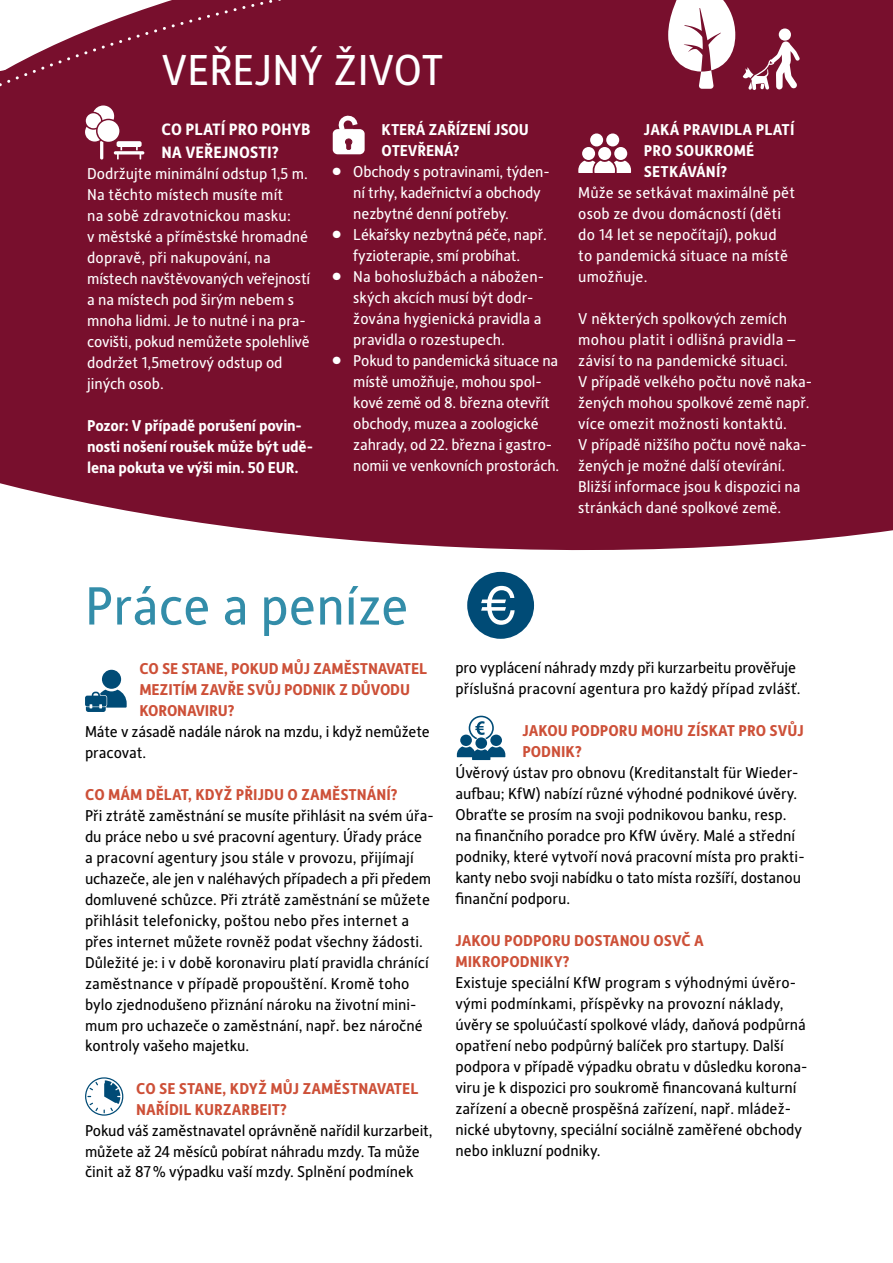
<style>
.page{position:relative;width:893px;height:1263px;background:#fff}
.page>*{position:absolute;margin:0;border:0;box-sizing:border-box;transform-origin:0 0}
.t1{font:54px "Alber New";color:#338da9}
.t2{font:43.5px "Alber New";color:#fff}
.t3{font:700 16.5px/22.5px "Alber New";color:#fff}
.t4{font:15.75px/21px "Alber New";color:#000}
.t5{font:15.75px/21px "Alber New";color:#fff}
.t6{font:700 15.75px/21px "Alber New";color:#cd5038}
.t7{font:700 15.75px/21px "Alber New";letter-spacing:-.01em;color:#fff}
.t8{font:700 15.75px/21px "Alber New";letter-spacing:.01em;color:#fff}
.s1{font-size:10.5px}
</style>
<div class="page">
<div style="left:0;top:25px;width:893px;height:526px;background:#780f2d"></div>
<div style="left:343px;top:0;width:550px;height:115px;background:#780f2d"></div>
<div style="left:0;top:0;width:337px;height:385px;background:#780f2d"></div>
<svg style="left:668px;top:0;width:67px;height:89px"></svg>
<svg style="left:467px;top:572px;width:67px;height:67px"></svg>
<div style="left:779px;top:28px;width:12px;height:13px;background:#fff;border-radius:50%"></div>
<svg style="left:743px;top:41px;width:57px;height:49px"></svg>
<svg style="left:85px;top:670px;width:42px;height:42px"></svg>
<svg style="left:457px;top:716px;width:48px;height:44px"></svg>
<svg style="left:85px;top:1077px;width:38px;height:39px"></svg>
<svg style="left:85px;top:105px;width:59px;height:55px"></svg>
<div style="left:582px;top:147px;width:13px;height:13px;background:#fff;border-radius:50%"></div>
<div style="left:598px;top:147px;width:13px;height:13px;background:#fff;border-radius:50%"></div>
<div style="left:590px;top:133px;width:13px;height:13px;background:#fff;border-radius:50%"></div>
<div style="left:606px;top:133px;width:13px;height:13px;background:#fff;border-radius:50%"></div>
<div style="left:614px;top:147px;width:13px;height:13px;background:#fff;border-radius:50%"></div>
<svg style="left:578px;top:161px;width:53px;height:12px"></svg>
<svg style="left:333px;top:115px;width:32px;height:39px"></svg>
<h2 class="t2" style="left:162px;top:42px;width:284px">VEŘEJNÝ ŽIVOT</h2>
<p class="t3" style="left:161px;top:117px;width:151px">CO PLATÍ PRO POHYB<br>NA VEŘEJNOSTI?</p>
<p class="t5" style="left:87px;top:162px;width:225px">Dodržujte minimální odstup 1,5 m.<br>Na těchto místech musíte mít<br>na sobě zdravotnickou masku:<br>v městské a příměstské hromadné dopravě, při nakupování, na místech navštěvovaných veřejností a na místech pod širým nebem s mnoha lidmi. Je to nutné i na pra&shy;covišti, pokud nemůžete spolehlivě dodržet 1,5metrový odstup od jiných osob.</p>
<p class="t7" style="left:87px;top:414px;width:227px">Pozor: V případě porušení povin&shy;nosti nošení roušek může být udě&shy;lena pokuta ve výši min. 50 EUR.</p>
<p class="t7" style="left:382px;top:118px;width:149px">KTERÁ ZAŘÍZENÍ JSOU<br>OTEVŘENÁ?</p>
<p class="t5" style="left:353px;top:160px;width:198px;text-indent:-21px"><span class="s1">●</span> Obchody s potravinami, týden&shy;ní trhy, kadeřnictví a obchody nezbytné denní potřeby.</p>
<p class="t5" style="left:332px;top:223px;width:216px;text-align:center"><span class="s1">●</span> Lékařsky nezbytná péče, např. fyzioterapie, smí probíhat.</p>
<p class="t5" style="left:353px;top:265px;width:192px;text-indent:-21px"><span class="s1">●</span> Na bohoslužbách a nábožen&shy;ských akcích musí být dodr&shy;žována hygienická pravidla a pravidla o rozestupech.</p>
<p class="t5" style="left:353px;top:349px;width:207px;text-indent:-21px"><span class="s1">●</span> Pokud to pandemická situace na místě umožňuje, mohou spol&shy;kové země od 8. března otevřít obchody, muzea a zoologické zahrady, od 22. března i gastro&shy;nomii ve venkovních prostorách.</p>
<p class="t8" style="left:644px;top:118px;width:152px">JAKÁ PRAVIDLA PLATÍ<br>PRO SOUKROMÉ<br>SETKÁVÁNÍ?</p>
<p class="t5" style="left:578px;top:181px;width:218px">Může se setkávat maximálně pět osob ze dvou domácností (děti do 14 let se nepočítají), pokud<br>to pandemická situace na místě umožňuje.</p>
<p class="t5" style="left:578px;top:307px;width:235px">V některých spolkových zemích mohou platit i odlišná pravidla – závisí to na pandemické situaci.<br>V případě velkého počtu nově naka&shy;žených mohou spolkové země např. více omezit možnosti kontaktů.<br>V případě nižšího počtu nově naka&shy;žených je možné další otevírání.<br>Bližší informace jsou k dispozici na stránkách dané spolkové země.</p>
<h1 class="t1" style="left:85px;top:570px;width:325px">Práce a peníze</h1>
<p class="t6" style="left:139px;top:657px;width:289px">CO SE STANE, POKUD MŮJ ZAMĚSTNAVATEL<br>MEZITÍM ZAVŘE SVŮJ PODNIK Z DŮVODU<br>KORONAVIRU?</p>
<p class="t4" style="left:85px;top:720px;width:346px">Máte v zásadě nadále nárok na mzdu, i když nemůžete pracovat.</p>
<p class="t6" style="left:85px;top:783px;width:314px">CO MÁM DĚLAT, KDYŽ PŘIJDU O ZAMĚSTNÁNÍ?</p>
<p class="t4" style="left:85px;top:804px;width:350px">Při ztrátě zaměstnání se musíte přihlásit na svém úřa&shy;du práce nebo u své pracovní agentury. Úřady práce<br>a pracovní agentury jsou stále v provozu, přijímají uchazeče, ale jen v naléhavých případech a při předem domluvené schůzce. Při ztrátě zaměstnání se můžete přihlásit telefonicky, poštou nebo přes internet a přes internet můžete rovněž podat všechny žádosti.<br>Důležité je: i v době koronaviru platí pravidla chránící zaměstnance v případě propouštění. Kromě toho bylo zjednodušeno přiznání nároku na životní mini&shy;mum pro uchazeče o zaměstnání, např. bez náročné kontroly vašeho majetku.</p>
<p class="t6" style="left:136px;top:1077px;width:284px">CO SE STANE, KDYŽ MŮJ ZAMĚSTNAVATEL<br>NAŘÍDIL KURZARBEIT?</p>
<p class="t4" style="left:85px;top:1119px;width:349px">Pokud váš zaměstnavatel oprávněně nařídil kurzarbeit, můžete až 24 měsíců pobírat náhradu mzdy. Ta může činit až 87% výpadku vaší mzdy. Splnění podmínek</p>
<p class="t4" style="left:455px;top:657px;width:347px">pro vyplácení náhrady mzdy při kurzarbeitu prověřuje příslušná pracovní agentura pro každý případ zvlášť.</p>
<p class="t6" style="left:522px;top:720px;width:283px">JAKOU PODPORU MOHU ZÍSKAT PRO SVŮJ<br>PODNIK?</p>
<p class="t4" style="left:455px;top:762px;width:351px">Úvěrový ústav pro obnovu (Kreditanstalt für Wieder&shy;aufbau; KfW) nabízí různé výhodné podnikové úvěry.<br>Obraťte se prosím na svoji podnikovou banku, resp. na finančního poradce pro KfW úvěry. Malé a střední podniky, které vytvoří nová pracovní místa pro prakti&shy;kanty nebo svoji nabídku o tato místa rozšíří, dostanou finanční podporu.</p>
<p class="t6" style="left:455px;top:930px;width:250px">JAKOU PODPORU DOSTANOU OSVČ A<br>MIKROPODNIKY?</p>
<p class="t4" style="left:455px;top:972px;width:354px">Existuje speciální KfW program s výhodnými úvěro&shy;vými podmínkami, příspěvky na provozní náklady, úvěry se spoluúčastí spolkové vlády, daňová podpůrná opatření nebo podpůrný balíček pro startupy. Další podpora v případě výpadku obratu v důsledku korona&shy;viru je k dispozici pro soukromě financovaná kulturní zařízení a obecně prospěšná zařízení, např. mládež&shy;nické ubytovny, speciální sociálně zaměřené obchody nebo inkluzní podniky.</p>
</div>
